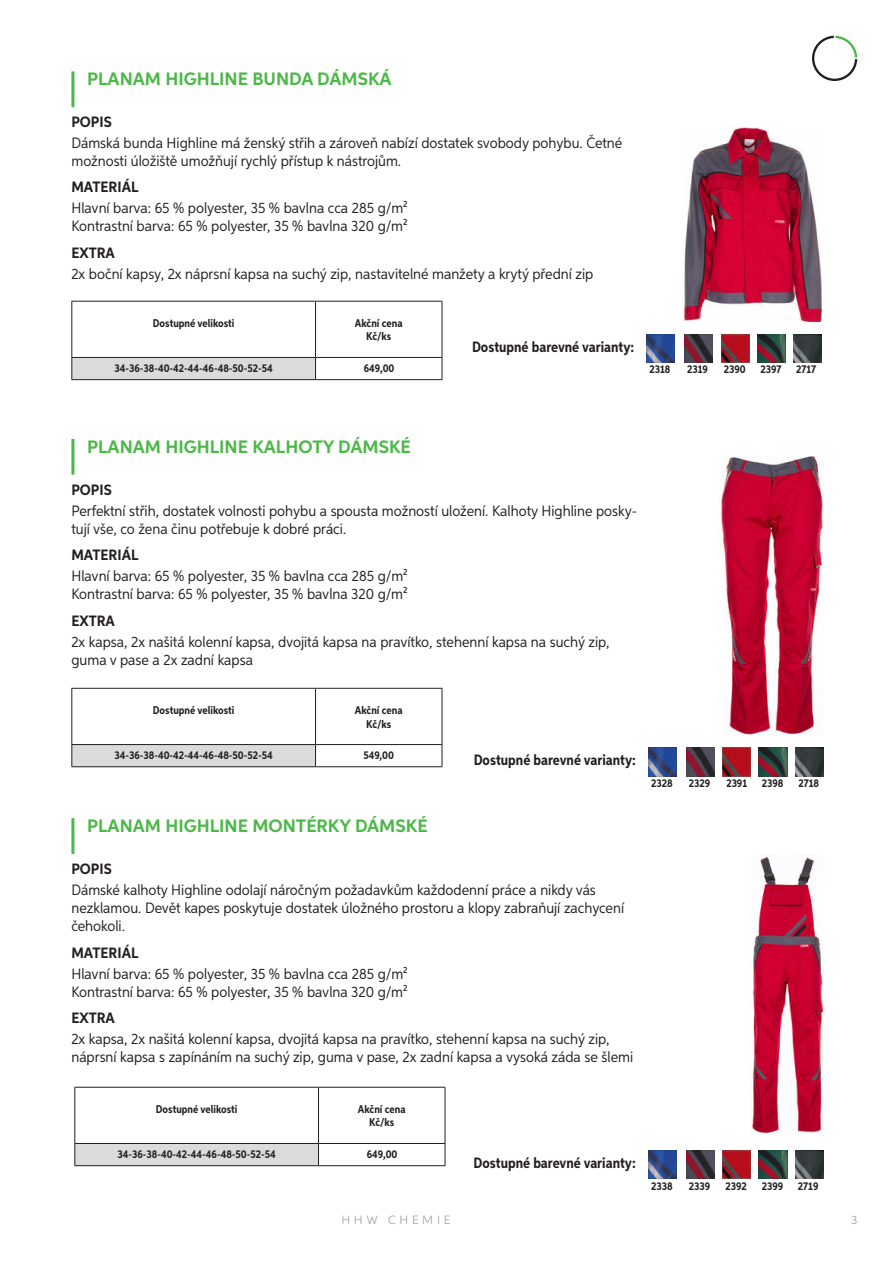
<style>
.page{position:relative;width:893px;height:1263px;background:#fff}
.page>*{position:absolute;margin:0;border:0;box-sizing:border-box;transform-origin:0 0}
.t1{font:700 18px "Aspira";color:#4cb848}
.t2{font:15px/18px "Aspira Nar";color:#231f20}
.t3{font:700 15px "Aspira X Nar";color:#231f20}
.t4{font:700 15px "Aspira Nar";color:#231f20}
.t5{font:300 12px "Aspira";letter-spacing:.3em;color:#939598}
.t6{font:700 11.25px/13.5px "Aspira X Nar";color:#231f20;text-align:center}
</style>
<div class="page">
<img style="left:751px;top:854px;width:74px;height:280px">
<img style="left:682px;top:128px;width:139px;height:193px">
<img style="left:719px;top:457px;width:104px;height:277px">
<svg style="left:812px;top:36px;width:45px;height:45px"></svg>
<hr style="left:71px;top:71px;width:3px;height:36px;background:#4cb848">
<hr style="left:71px;top:439px;width:3px;height:36px;background:#4cb848">
<hr style="left:71px;top:818px;width:3px;height:36px;background:#4cb848">
<img style="left:647px;top:335px;width:28px;height:28px">
<img style="left:684px;top:335px;width:28px;height:28px">
<img style="left:757px;top:335px;width:28px;height:28px">
<img style="left:793px;top:335px;width:28px;height:28px">
<img style="left:721px;top:335px;width:28px;height:28px">
<img style="left:648px;top:748px;width:28px;height:28px">
<img style="left:686px;top:748px;width:28px;height:28px">
<img style="left:759px;top:748px;width:28px;height:28px">
<img style="left:795px;top:748px;width:28px;height:28px">
<img style="left:723px;top:748px;width:28px;height:28px">
<img style="left:648px;top:1151px;width:28px;height:28px">
<img style="left:686px;top:1151px;width:28px;height:28px">
<img style="left:759px;top:1151px;width:28px;height:28px">
<img style="left:795px;top:1151px;width:28px;height:28px">
<img style="left:723px;top:1151px;width:28px;height:28px">
<div style="left:72px;top:357px;width:243px;height:23px;background:#dadbda"></div>
<hr style="left:71px;top:301px;width:244px;height:1px;background:#231f20">
<hr style="left:71px;top:302px;width:1px;height:55px;background:#231f20">
<hr style="left:315px;top:301px;width:127px;height:1px;background:#231f20">
<hr style="left:315px;top:302px;width:1px;height:55px;background:#231f20">
<hr style="left:442px;top:302px;width:1px;height:55px;background:#231f20">
<hr style="left:71px;top:357px;width:244px;height:1px;background:#231f20">
<svg style="left:71px;top:358px;width:1px;height:21px"></svg>
<hr style="left:315px;top:357px;width:127px;height:1px;background:#231f20">
<hr style="left:71px;top:379px;width:244px;height:1px;background:#231f20">
<hr style="left:315px;top:379px;width:127px;height:1px;background:#231f20">
<svg style="left:315px;top:358px;width:1px;height:21px"></svg>
<svg style="left:442px;top:358px;width:1px;height:21px"></svg>
<div style="left:72px;top:744px;width:243px;height:23px;background:#dadbda"></div>
<hr style="left:71px;top:688px;width:244px;height:1px;background:#231f20">
<hr style="left:71px;top:689px;width:1px;height:55px;background:#231f20">
<hr style="left:315px;top:688px;width:127px;height:1px;background:#231f20">
<hr style="left:315px;top:689px;width:1px;height:55px;background:#231f20">
<hr style="left:442px;top:689px;width:1px;height:55px;background:#231f20">
<hr style="left:71px;top:744px;width:244px;height:1px;background:#231f20">
<svg style="left:71px;top:745px;width:1px;height:21px"></svg>
<hr style="left:315px;top:744px;width:127px;height:1px;background:#231f20">
<hr style="left:71px;top:766px;width:244px;height:1px;background:#231f20">
<hr style="left:315px;top:766px;width:127px;height:1px;background:#231f20">
<svg style="left:315px;top:745px;width:1px;height:21px"></svg>
<svg style="left:442px;top:745px;width:1px;height:21px"></svg>
<div style="left:75px;top:1143px;width:243px;height:23px;background:#dadbda"></div>
<hr style="left:74px;top:1087px;width:244px;height:1px;background:#231f20">
<hr style="left:74px;top:1087px;width:1px;height:56px;background:#231f20">
<hr style="left:318px;top:1087px;width:127px;height:1px;background:#231f20">
<hr style="left:318px;top:1087px;width:1px;height:56px;background:#231f20">
<hr style="left:445px;top:1087px;width:1px;height:56px;background:#231f20">
<hr style="left:74px;top:1143px;width:244px;height:1px;background:#231f20">
<svg style="left:74px;top:1144px;width:1px;height:21px"></svg>
<hr style="left:318px;top:1143px;width:127px;height:1px;background:#231f20">
<hr style="left:74px;top:1165px;width:244px;height:1px;background:#231f20">
<hr style="left:318px;top:1165px;width:127px;height:1px;background:#231f20">
<svg style="left:318px;top:1144px;width:1px;height:21px"></svg>
<svg style="left:445px;top:1144px;width:1px;height:21px"></svg>
<p class="t1" style="left:87px;top:68px;width:306px">PLANAM HIGHLINE BUNDA DÁMSKÁ</p>
<p class="t4" style="left:71px;top:113px;width:42px">POPIS</p>
<p class="t2" style="left:71px;top:133px;width:552px">Dámská bunda Highline má ženský střih a zároveň nabízí dostatek svobody pohybu. Četné možnosti úložiště umožňují rychlý přístup k nástrojům.</p>
<p class="t4" style="left:71px;top:178px;width:69px">MATERIÁL</p>
<p class="t2" style="left:71px;top:199px;width:338px">Hlavní barva: 65 % polyester, 35 % bavlna cca 285 g/m²</p>
<p class="t2" style="left:71px;top:217px;width:338px">Kontrastní barva: 65 % polyester, 35 % bavlna 320 g/m²</p>
<p class="t4" style="left:71px;top:243px;width:45px">EXTRA</p>
<p class="t2" style="left:71px;top:264px;width:523px">2x boční kapsy, 2x náprsní kapsa na suchý zip, nastavitelné manžety a krytý přední zip</p>
<p class="t6" style="left:153px;top:316px;width:83px">Dostupné velikosti</p>
<p class="t6" style="left:355px;top:316px;width:49px">Akční cena<br>Kč/ks</p>
<p class="t6" style="left:114px;top:362px;width:160px">34-36-38-40-42-44-46-48-50-52-54</p>
<p class="t6" style="left:364px;top:362px;width:32px">649,00</p>
<p class="t3" style="left:472px;top:338px;width:164px">Dostupné barevné varianty:</p>
<p class="t6" style="left:650px;top:363px;width:22px">2318</p>
<p class="t6" style="left:687px;top:363px;width:22px">2319</p>
<p class="t6" style="left:724px;top:363px;width:23px">2390</p>
<p class="t6" style="left:760px;top:363px;width:23px">2397</p>
<p class="t6" style="left:796px;top:363px;width:21px">2717</p>
<p class="t1" style="left:87px;top:436px;width:325px">PLANAM HIGHLINE KALHOTY DÁMSKÉ</p>
<p class="t4" style="left:71px;top:480px;width:42px">POPIS</p>
<p class="t2" style="left:71px;top:501px;width:567px">Perfektní střih, dostatek volnosti pohybu a spousta možností uložení. Kalhoty Highline posky&shy;tují vše, co žena činu potřebuje k dobré práci.</p>
<p class="t4" style="left:71px;top:546px;width:69px">MATERIÁL</p>
<p class="t2" style="left:71px;top:567px;width:338px">Hlavní barva: 65 % polyester, 35 % bavlna cca 285 g/m²</p>
<p class="t2" style="left:71px;top:585px;width:338px">Kontrastní barva: 65 % polyester, 35 % bavlna 320 g/m²</p>
<p class="t4" style="left:71px;top:611px;width:45px">EXTRA</p>
<p class="t2" style="left:71px;top:632px;width:540px">2x kapsa, 2x našitá kolenní kapsa, dvojitá kapsa na pravítko, stehenní kapsa na suchý zip, guma v pase a 2x zadní kapsa</p>
<p class="t6" style="left:153px;top:703px;width:83px">Dostupné velikosti</p>
<p class="t6" style="left:355px;top:703px;width:49px">Akční cena<br>Kč/ks</p>
<p class="t6" style="left:114px;top:749px;width:160px">34-36-38-40-42-44-46-48-50-52-54</p>
<p class="t6" style="left:363px;top:749px;width:32px">549,00</p>
<p class="t3" style="left:474px;top:751px;width:164px">Dostupné barevné varianty:</p>
<p class="t1" style="left:87px;top:815px;width:342px">PLANAM HIGHLINE MONTÉRKY DÁMSKÉ</p>
<p class="t4" style="left:71px;top:860px;width:42px">POPIS</p>
<p class="t2" style="left:71px;top:881px;width:554px">Dámské kalhoty Highline odolají náročným požadavkům každodenní práce a nikdy vás nezklamou. Devět kapes poskytuje dostatek úložného prostoru a klopy zabraňují zachycení čehokoli.</p>
<p class="t4" style="left:71px;top:943px;width:69px">MATERIÁL</p>
<p class="t2" style="left:71px;top:964px;width:338px">Hlavní barva: 65 % polyester, 35 % bavlna cca 285 g/m²</p>
<p class="t2" style="left:71px;top:982px;width:338px">Kontrastní barva: 65 % polyester, 35 % bavlna 320 g/m²</p>
<p class="t4" style="left:71px;top:1009px;width:45px">EXTRA</p>
<p class="t2" style="left:71px;top:1030px;width:563px">2x kapsa, 2x našitá kolenní kapsa, dvojitá kapsa na pravítko, stehenní kapsa na suchý zip, náprsní kapsa s zapínáním na suchý zip, guma v pase, 2x zadní kapsa a vysoká záda se šlemi</p>
<p class="t6" style="left:651px;top:777px;width:23px">2328</p>
<p class="t6" style="left:689px;top:777px;width:23px">2329</p>
<p class="t6" style="left:726px;top:777px;width:22px">2391</p>
<p class="t6" style="left:762px;top:777px;width:23px">2398</p>
<p class="t6" style="left:798px;top:777px;width:22px">2718</p>
<p class="t6" style="left:156px;top:1102px;width:83px">Dostupné velikosti</p>
<p class="t6" style="left:358px;top:1102px;width:49px">Akční cena<br>Kč/ks</p>
<p class="t6" style="left:117px;top:1148px;width:160px">34-36-38-40-42-44-46-48-50-52-54</p>
<p class="t6" style="left:367px;top:1148px;width:32px">649,00</p>
<p class="t3" style="left:474px;top:1154px;width:164px">Dostupné barevné varianty:</p>
<p class="t6" style="left:651px;top:1179px;width:23px">2338</p>
<p class="t6" style="left:689px;top:1179px;width:23px">2339</p>
<p class="t6" style="left:726px;top:1179px;width:23px">2392</p>
<p class="t6" style="left:762px;top:1179px;width:23px">2399</p>
<p class="t6" style="left:798px;top:1179px;width:22px">2719</p>
<p class="t5" style="left:341px;top:1213px;width:110px">HHW CHEMIE</p>
<p class="t5" style="left:851px;top:1213px;width:8px">3</p>
</div>
